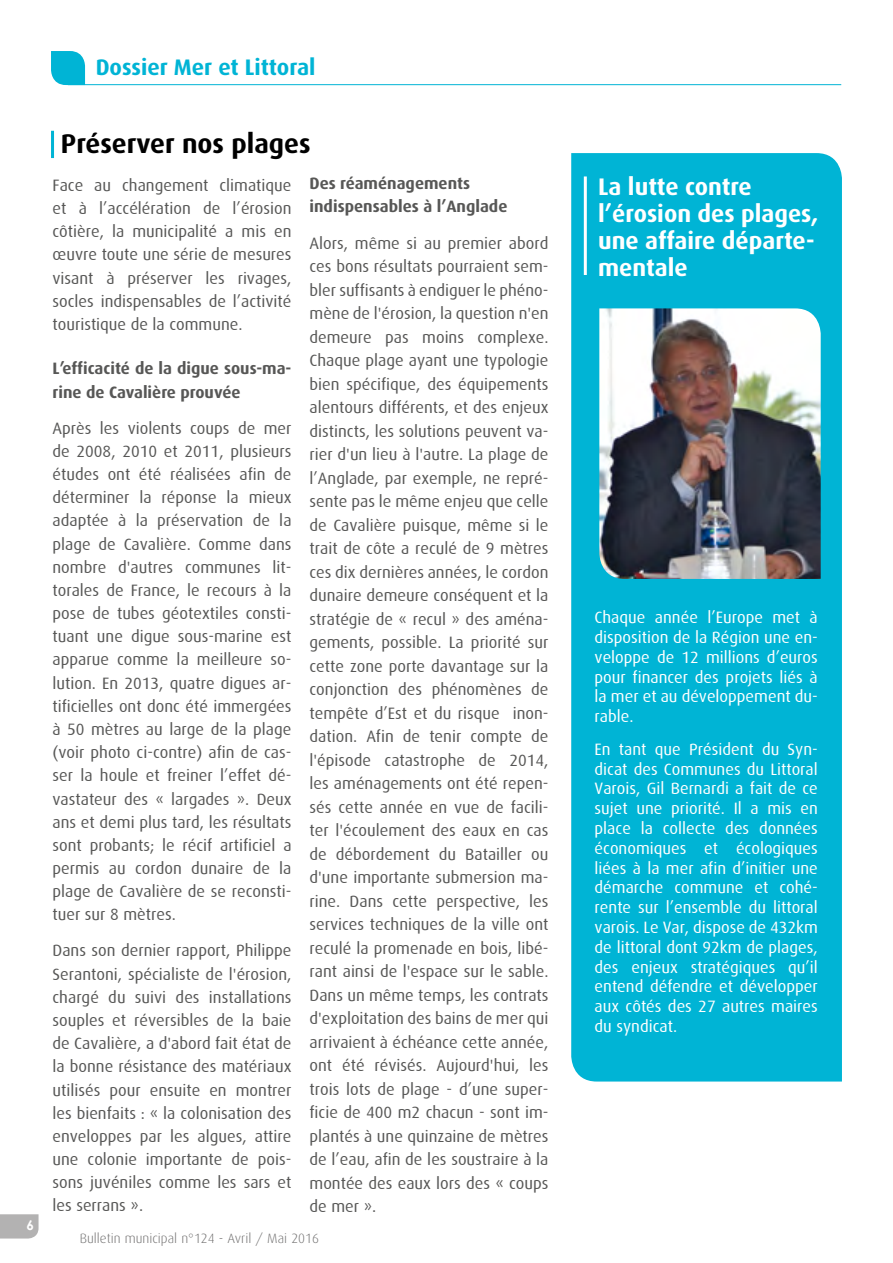
<style>
.page{position:relative;width:893px;height:1263px;background:#fff}
.page>*{position:absolute;margin:0;border:0;box-sizing:border-box;transform-origin:0 0}
.t1{font:700 27px "Dax";color:#000}
.t2{font:700 24px/27px "Dax";color:#fff}
.t3{font:700 22.5px "Dax";color:#00b4d5}
.t4{font:16.5px/23.5px "Dax";color:#575756;text-align:justify}
.t5{font:16.5px/19.8px "Dax";color:#fff;text-align:justify}
.t6{font:700 16.5px/23.2px "Dax";color:#575756}
.t7{font:300 13.5px "Dax";color:#706f6f}
.t8{font:700 13.5px "Century Gothic";color:#fff}
</style>
<div class="page">
<svg style="left:0;top:1214px;width:39px;height:24px"></svg>
<hr style="left:68px;top:84px;width:773px;height:1px;background:#00b4d5">
<svg style="left:51px;top:51px;width:34px;height:34px"></svg>
<div style="left:571px;top:153px;width:271px;height:928px;background:#00b4d5"></div>
<hr style="left:51px;top:131px;width:3px;height:27px;background:#00b4d5">
<hr style="left:584px;top:176px;width:3px;height:99px;background:#fff">
<img style="left:599px;top:308px;width:222px;height:271px">
<h3 class="t3" style="left:96px;top:54px;width:221px">Dossier Mer et Littoral</h3>
<p class="t8" style="left:26px;top:1217px;width:9px">6</p>
<h1 class="t1" style="left:61px;top:128px;width:251px">Préserver nos plages</h1>
<p class="t4" style="left:53px;top:174px;width:241px">Face au changement climatique et à l’accélération de l’érosion côtière, la municipalité a mis en œuvre toute une série de mesures visant à préserver les rivages, socles indispensables de l’activité touristique de la commune.</p>
<p class="t6" style="left:53px;top:357px;width:240px">L’efficacité de la digue sous-ma&shy;rine de Cavalière prouvée</p>
<p class="t4" style="left:53px;top:416px;width:241px">Après les violents coups de mer de 2008, 2010 et 2011, plusieurs études ont été réalisées afin de déterminer la réponse la mieux adaptée à la préservation de la plage de Cavalière. Comme dans nombre d'autres communes lit&shy;torales de France, le recours à la pose de tubes géotextiles consti&shy;tuant une digue sous-marine est apparue comme la meilleure so&shy;lution. En 2013, quatre digues ar&shy;tificielles ont donc été immergées à 50 mètres au large de la plage (voir photo ci-contre) afin de cas&shy;ser la houle et freiner l’effet dé&shy;vastateur des « largades ». Deux ans et demi plus tard, les résultats sont probants; le récif artificiel a permis au cordon dunaire de la plage de Cavalière de se reconsti&shy;tuer sur 8 mètres.</p>
<p class="t4" style="left:53px;top:939px;width:241px">Dans son dernier rapport, Philippe Serantoni, spécialiste de l'érosion, chargé du suivi des installations souples et réversibles de la baie de Cavalière, a d'abord fait état de la bonne résistance des matériaux utilisés pour ensuite en montrer les bienfaits : « la colonisation des enveloppes par les algues, attire une colonie importante de pois&shy;sons juvéniles comme les sars et les serrans ».</p>
<p class="t6" style="left:310px;top:171px;width:199px">Des réaménagements indispensables à l’Anglade</p>
<p class="t4" style="left:310px;top:231px;width:241px">Alors, même si au premier abord ces bons résultats pourraient sem&shy;bler suffisants à endiguer le phéno&shy;mène de l'érosion, la question n'en demeure pas moins complexe.<br>Chaque plage ayant une typologie bien spécifique, des équipements alentours différents, et des enjeux distincts, les solutions peuvent va&shy;rier d'un lieu à l'autre. La plage de l’Anglade, par exemple, ne repré&shy;sente pas le même enjeu que celle de Cavalière puisque, même si le trait de côte a reculé de 9 mètres ces dix dernières années, le cordon dunaire demeure conséquent et la stratégie de « recul » des aména&shy;gements, possible. La priorité sur cette zone porte davantage sur la conjonction des phénomènes de tempête d’Est et du risque inon&shy;dation. Afin de tenir compte de l'épisode catastrophe de 2014, les aménagements ont été repen&shy;sés cette année en vue de facili&shy;ter l'écoulement des eaux en cas de débordement du Batailler ou d'une importante submersion ma&shy;rine. Dans cette perspective, les services techniques de la ville ont reculé la promenade en bois, libé&shy;rant ainsi de l'espace sur le sable.<br>Dans un même temps, les contrats d'exploitation des bains de mer qui arrivaient à échéance cette année, ont été révisés. Aujourd'hui, les trois lots de plage - d’une super&shy;ficie de 400 m2 chacun - sont im&shy;plantés à une quinzaine de mètres de l’eau, afin de les soustraire à la montée des eaux lors des « coups de mer ».</p>
<p class="t7" style="left:80px;top:1231px;width:241px">Bulletin municipal n°124 - Avril / Mai 2016</p>
<h2 class="t2" style="left:598px;top:173px;width:222px">La lutte contre l’érosion des plages, une affaire départe&shy;mentale</h2>
<p class="t5" style="left:595px;top:608px;width:225px">Chaque année l’Europe met à disposition de la Région une en&shy;veloppe de 12 millions d’euros pour financer des projets liés à la mer et au développement du&shy;rable.</p>
<p class="t5" style="left:595px;top:739px;width:225px">En tant que Président du Syn&shy;dicat des Communes du Littoral Varois, Gil Bernardi a fait de ce sujet une priorité. Il a mis en place la collecte des données économiques et écologiques liées à la mer afin d’initier une démarche commune et cohé&shy;rente sur l’ensemble du littoral varois. Le Var, dispose de 432km de littoral dont 92km de plages, des enjeux stratégiques qu’il entend défendre et développer aux côtés des 27 autres maires du syndicat.</p>
</div>
